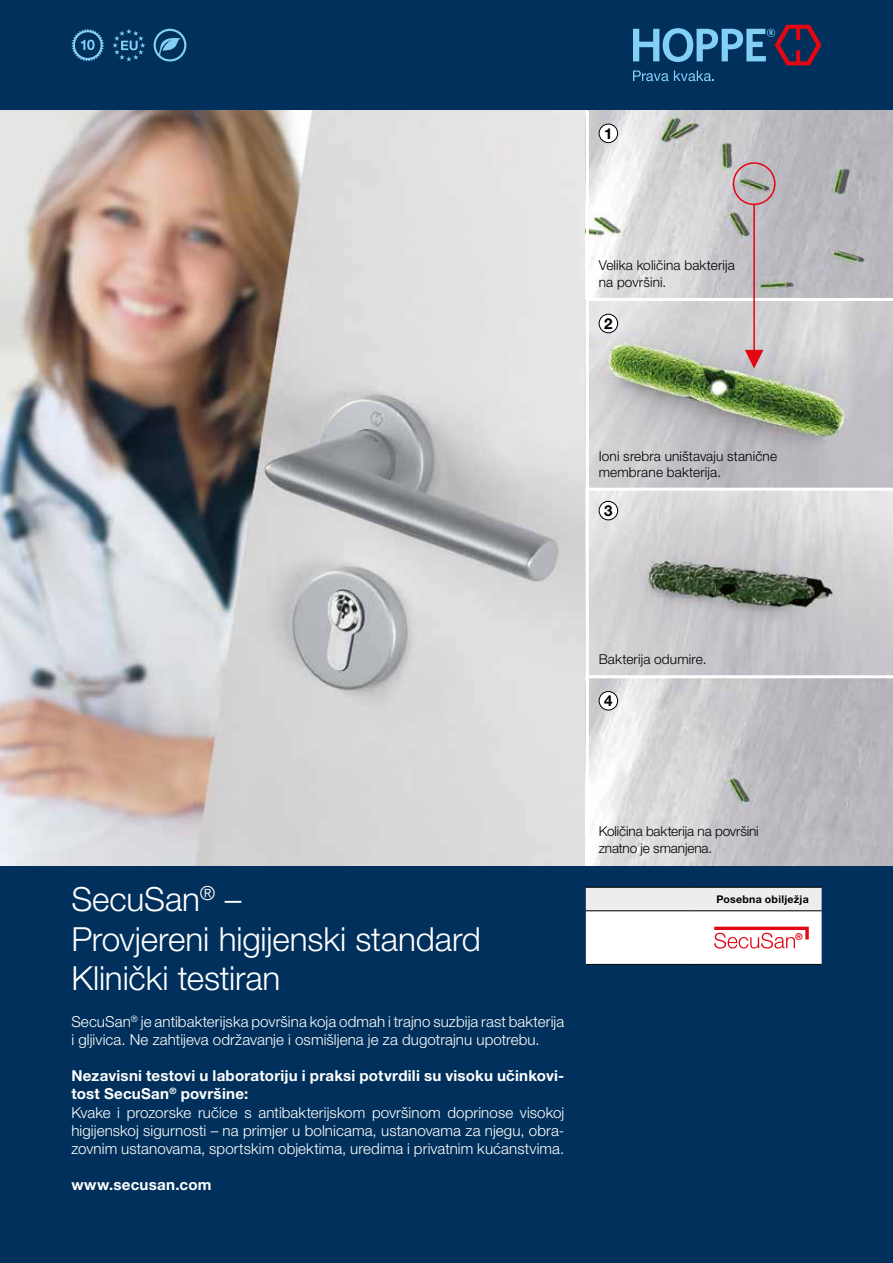
<style>
.page{position:relative;width:893px;height:1263px;background:#00305b}
.page>*{position:absolute;margin:0;border:0;box-sizing:border-box;transform-origin:0 0}
.t1{font:300 33.3px/39.9px "Helvetica Neue LTW1 G";letter-spacing:-.005em;color:#fff}
.t2{font:300 15.15px/18.1px "Helvetica Neue LTW1 G";letter-spacing:.005em;color:#fff}
.t3{font:700 15.15px "Helvetica Neue LTW1 G";letter-spacing:.015em;color:#fff}
.t4{font:700 15.15px "Helvetica Neue LTW1 G";color:#000}
.t5{font:300 13.65px/16.4px "Helvetica Neue LTW1 G";letter-spacing:.01em;color:#000}
.t6{font:300 13.65px/16.4px "Helvetica Neue LTW1 G";letter-spacing:-.01em;color:#000}
.t7{font:700 10.65px "Helvetica Neue LTW1 G";letter-spacing:.025em;color:#000}
.s1{font-weight:700}
</style>
<div class="page">
<svg style="left:633px;top:25px;width:189px;height:56px"></svg>
<svg style="left:71px;top:29px;width:33px;height:33px"></svg>
<svg style="left:159px;top:38px;width:22px;height:18px"></svg>
<div style="left:154px;top:29px;width:32px;height:33px;border:2px solid #83d0f5;border-radius:50%"></div>
<svg style="left:112px;top:29px;width:33px;height:33px"></svg>
<img style="left:0;top:111px;width:586px;height:754px">
<img style="left:589px;top:111px;width:304px;height:754px">
<hr style="left:586px;top:111px;width:3px;height:754px;background:#fff">
<hr style="left:586px;top:298px;width:307px;height:3px;background:#fff">
<hr style="left:586px;top:488px;width:307px;height:3px;background:#fff">
<hr style="left:586px;top:675px;width:307px;height:3px;background:#fff">
<div style="left:599px;top:314px;width:19px;height:19px;background:#fff;border-radius:50%"></div>
<div style="left:599px;top:314px;width:19px;height:19px;border:1px solid #000;border-radius:50%"></div>
<div style="left:599px;top:501px;width:19px;height:19px;background:#fff;border-radius:50%"></div>
<div style="left:599px;top:501px;width:19px;height:19px;border:1px solid #000;border-radius:50%"></div>
<div style="left:599px;top:691px;width:19px;height:19px;background:#fff;border-radius:50%"></div>
<div style="left:599px;top:691px;width:19px;height:19px;border:1px solid #000;border-radius:50%"></div>
<div style="left:733px;top:162px;width:43px;height:43px;border:2px solid #e30613;border-radius:50%"></div>
<hr style="left:753px;top:204px;width:2px;height:154px;background:#e30613">
<svg style="left:745px;top:350px;width:18px;height:18px"></svg>
<hr style="left:586px;top:964px;width:103px;height:1px;background:#000">
<hr style="left:689px;top:964px;width:133px;height:1px;background:#000">
<svg style="left:586px;top:887px;width:236px;height:77px;background:#f2e8e9"></svg>
<div style="left:599px;top:124px;width:19px;height:19px;background:#fff;border-radius:50%"></div>
<div style="left:599px;top:124px;width:19px;height:19px;border:1px solid #000;border-radius:50%"></div>
<p class="t4" style="left:604px;top:124px;width:10px">1</p>
<p class="t5" style="left:599px;top:257px;width:138px">Velika količina bakterija na površini.</p>
<p class="t4" style="left:604px;top:314px;width:10px">2</p>
<p class="t5" style="left:599px;top:448px;width:180px">Ioni srebra uništavaju stanične membrane bakterija.</p>
<p class="t4" style="left:604px;top:501px;width:10px">3</p>
<p class="t5" style="left:599px;top:651px;width:109px">Bakterija odumire.</p>
<p class="t4" style="left:604px;top:691px;width:10px">4</p>
<h1 class="t1" style="left:71px;top:879px;width:411px">SecuSan<sup>®</sup> –<br>Provjereni higijenski standard<br>Klinički testiran</h1>
<p class="t2" style="left:71px;top:1012px;width:494px">SecuSan<sup>®</sup> je antibakterijska površina koja odmah i trajno suzbija rast bakterija i gljivica. Ne zahtijeva održavanje i osmišljena je za dugotrajnu upotrebu.</p>
<p class="t2" style="left:71px;top:1067px;width:494px"><span class="s1">Nezavisni testovi u laboratoriju i praksi potvrdili su visoku učinkovi&shy;tost SecuSan</span><sup>®</sup> <span class="s1">površine:<br></span>Kvake i prozorske ručice s antibakterijskom površinom doprinose visokoj higijenskoj sigurnosti – na primjer u bolnicama, ustanovama za njegu, obra&shy;zovnim ustanovama, sportskim objektima, uredima i privatnim kućanstvima.</p>
<p class="t3" style="left:71px;top:1175px;width:142px">www.secusan.com</p>
<p class="t6" style="left:599px;top:823px;width:162px">Količina bakterija na površini znatno je smanjena.</p>
<p class="t7" style="left:716px;top:892px;width:94px">Posebna obilježja</p>
</div>
